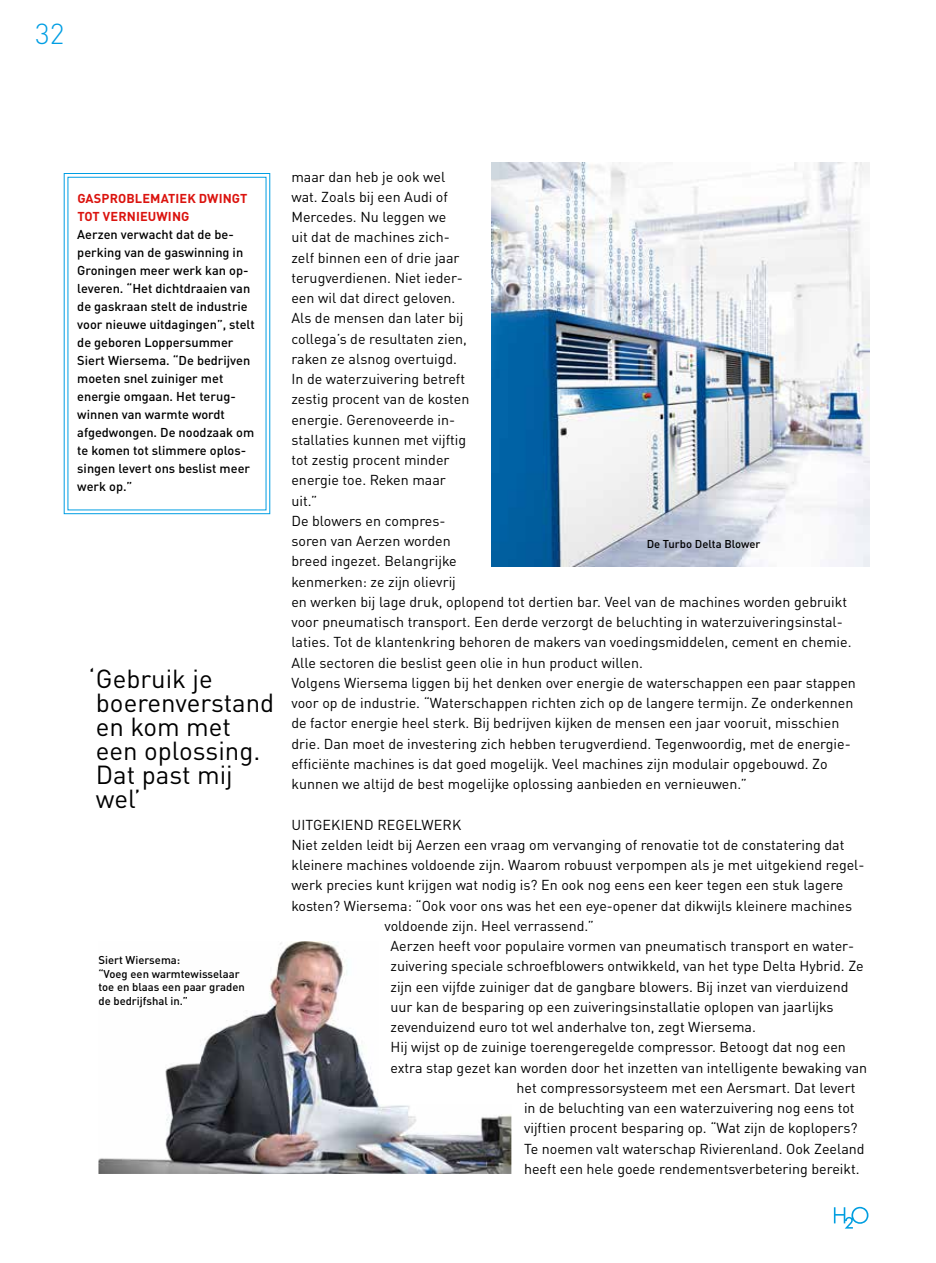
<style>
.page{position:relative;width:936px;height:1263px;background:#fff}
.page>*{position:absolute;margin:0;border:0;box-sizing:border-box;transform-origin:0 0}
.t1{font:300 28.5px "DIN Pro";color:#009ee3}
.t2{font:25.8px/24px "DIN Pro";color:#000}
.t3{font:14.25px/20.2px "DIN Pro";color:#000}
.t4{font:500 12.75px/18px "DIN Pro";color:#000}
.t5{font:700 12.75px/18px "DIN Pro";letter-spacing:.01em;color:#db130e}
.t6{font:500 11.25px/13.5px "DIN Pro";color:#000}
</style>
<div class="page">
<svg style="left:833px;top:1207px;width:35px;height:21px"></svg>
<svg style="left:63px;top:173px;width:207px;height:341px"></svg>
<img style="left:491px;top:163px;width:378px;height:404px">
<img style="left:98px;top:941px;width:413px;height:233px">
<h1 class="t1" style="left:35px;top:12px;width:31px">32</h1>
<p class="t5" style="left:77px;top:188px;width:171px">GASPROBLEMATIEK DWINGT<br>TOT VERNIEUWING</p>
<p class="t4" style="left:77px;top:224px;width:179px">Aerzen verwacht dat de be&shy;perking van de gaswinning in<br>Groningen meer werk kan op&shy;leveren. “Het dichtdraaien van de gaskraan stelt de industrie voor nieuwe uitdagingen”, stelt de geboren Loppersummer<br>Siert Wiersema. “De bedrijven moeten snel zuiniger met energie omgaan. Het terug&shy;winnen van warmte wordt afgedwongen. De noodzaak om te komen tot slimmere oplos&shy;singen levert ons beslist meer werk op.”</p>
<h2 class="t2" style="left:88px;top:665px;width:187px">‘Gebruik je boerenverstand en kom met<br>een oplossing.<br>Dat past mij wel’</h2>
<p class="t6" style="left:98px;top:952px;width:148px">Siert Wiersema:<br>“Voeg een warmtewisselaar toe en blaas een paar graden de bedrijfshal in.”</p>
<p class="t3" style="left:291px;top:165px;width:566px">maar dan heb je ook wel<br>wat. Zoals bij een Audi of<br>Mercedes. Nu leggen we<br>uit dat de machines zich-<br>zelf binnen een of drie jaar<br>terugverdienen. Niet ieder-<br>een wil dat direct geloven.<br>Als de mensen dan later bij<br>collega’s de resultaten zien,<br>raken ze alsnog overtuigd.<br>In de waterzuivering betreft<br>zestig procent van de kosten<br>energie. Gerenoveerde in-<br>stallaties kunnen met vijftig<br>tot zestig procent minder<br>energie toe. Reken maar<br>uit.”<br>De blowers en compres-<br>soren van Aerzen worden<br>breed ingezet. Belangrijke<br>kenmerken: ze zijn olievrij<br>en werken bij lage druk, oplopend tot dertien bar. Veel van de machines worden gebruikt voor pneumatisch transport. Een derde verzorgt de beluchting in waterzuiveringsinstal&shy;laties. Tot de klantenkring behoren de makers van voedingsmiddelen, cement en chemie.<br>Alle sectoren die beslist geen olie in hun product willen.<br>Volgens Wiersema liggen bij het denken over energie de waterschappen een paar stappen voor op de industrie. “Waterschappen richten zich op de langere termijn. Ze onderkennen de factor energie heel sterk. Bij bedrijven kijken de mensen een jaar vooruit, misschien drie. Dan moet de investering zich hebben terugverdiend. Tegenwoordig, met de energie&shy;efficiënte machines is dat goed mogelijk. Veel machines zijn modulair opgebouwd. Zo kunnen we altijd de best mogelijke oplossing aanbieden en vernieuwen.”</p>
<p class="t3" style="left:291px;top:813px;width:171px">UITGEKIEND REGELWERK</p>
<p class="t3" style="left:291px;top:833px;width:554px">Niet zelden leidt bij Aerzen een vraag om vervanging of renovatie tot de constatering dat</p>
<p class="t3" style="left:291px;top:853px;width:572px">kleinere machines voldoende zijn. Waarom robuust verpompen als je met uitgekiend regel-</p>
<p class="t3" style="left:291px;top:874px;width:553px">werk precies kunt krijgen wat nodig is? En ook nog eens een keer tegen een stuk lagere</p>
<p class="t3" style="left:291px;top:894px;width:562px">kosten? Wiersema: “Ook voor ons was het een eye-opener dat dikwijls kleinere machines</p>
<p class="t3" style="left:384px;top:914px;width:211px">voldoende zijn. Heel verrassend.”</p>
<p class="t3" style="left:390px;top:934px;width:465px">Aerzen heeft voor populaire vormen van pneumatisch transport en water-</p>
<p class="t3" style="left:390px;top:955px;width:475px">zuivering speciale schroefblowers ontwikkeld, van het type Delta Hybrid. Ze</p>
<p class="t3" style="left:390px;top:975px;width:459px">zijn een vijfde zuiniger dat de gangbare blowers. Bij inzet van vierduizend</p>
<p class="t3" style="left:390px;top:995px;width:444px">uur kan de besparing op een zuiveringsinstallatie oplopen van jaarlijks</p>
<p class="t3" style="left:390px;top:1015px;width:367px">zevenduizend euro tot wel anderhalve ton, zegt Wiersema.</p>
<p class="t3" style="left:390px;top:1036px;width:457px">Hij wijst op de zuinige toerengeregelde compressor. Betoogt dat nog een</p>
<p class="t3" style="left:390px;top:1056px;width:478px">extra stap gezet kan worden door het inzetten van intelligente bewaking van</p>
<p class="t3" style="left:516px;top:1076px;width:340px">het compressorsysteem met een Aersmart. Dat levert</p>
<p class="t3" style="left:524px;top:1096px;width:332px">in de beluchting van een waterzuivering nog eens tot</p>
<p class="t3" style="left:524px;top:1117px;width:335px">vijftien procent besparing op. “Wat zijn de koplopers?</p>
<p class="t3" style="left:524px;top:1137px;width:342px">Te noemen valt waterschap Rivierenland. Ook Zeeland</p>
<p class="t3" style="left:524px;top:1157px;width:337px">heeft een hele goede rendementsverbetering bereikt.</p>
<p class="t6" style="left:646px;top:536px;width:115px">De Turbo Delta Blower</p>
</div>
